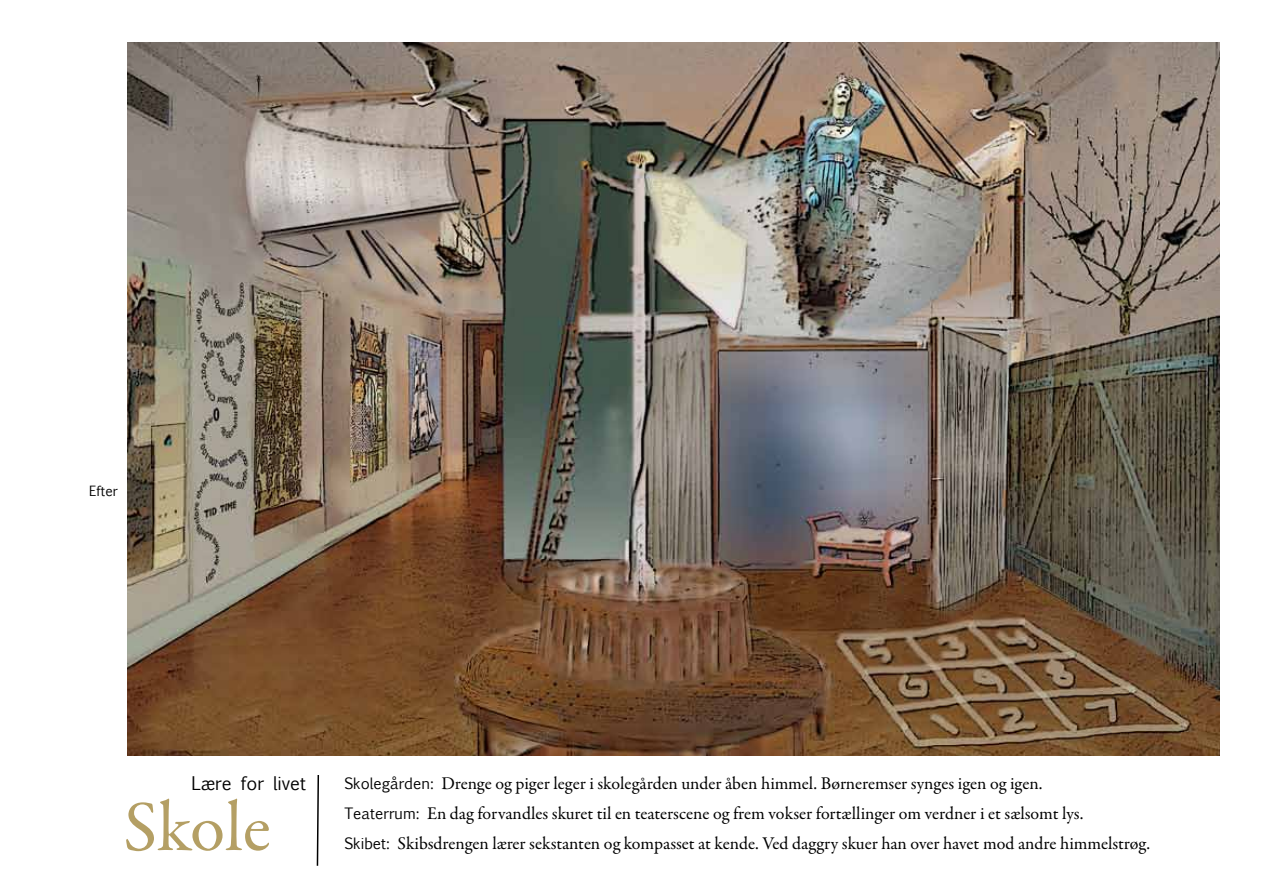
<style>
.page{position:relative;width:1263px;height:893px;background:#fff}
.page>*{position:absolute;margin:0;border:0;box-sizing:border-box;transform-origin:0 0}
.t1{font:72px "Garamond Premr Pro";color:#b49f64}
.t2{font:18px/30px "Garamond Premr Pro";color:#000}
.t3{font:18px "Euphemia UCAS";color:#000}
.t4{font:13.5px "Euphemia UCAS";color:#000}
.s1{font-family:"Euphemia UCAS";font-size:15px}
</style>
<div class="page">
<img style="left:128px;top:43px;width:1091px;height:713px">
<svg style="left:316px;top:775px;width:4px;height:91px"></svg>
<p class="t4" style="left:89px;top:481px;width:30px">Efter</p>
<p class="t3" style="left:191px;top:770px;width:116px">Lære for livet</p>
<h1 class="t1" style="left:123px;top:784px;width:149px">Skole</h1>
<p class="t2" style="left:344px;top:769px;width:740px"><span class="s1">Skolegården:</span> Drenge og piger leger i skolegården under åben himmel. Børneremser synges igen og igen.<br><span class="s1">Teaterrum:</span> En dag forvandles skuret til en teaterscene og frem vokser fortællinger om verdner i et sælsomt lys.</p>
<p class="t2" style="left:344px;top:829px;width:807px"><span class="s1">Skibet:</span> Skibsdrengen lærer sekstanten og kompasset at kende. Ved daggry skuer han over havet mod andre himmelstrøg.</p>
</div>
